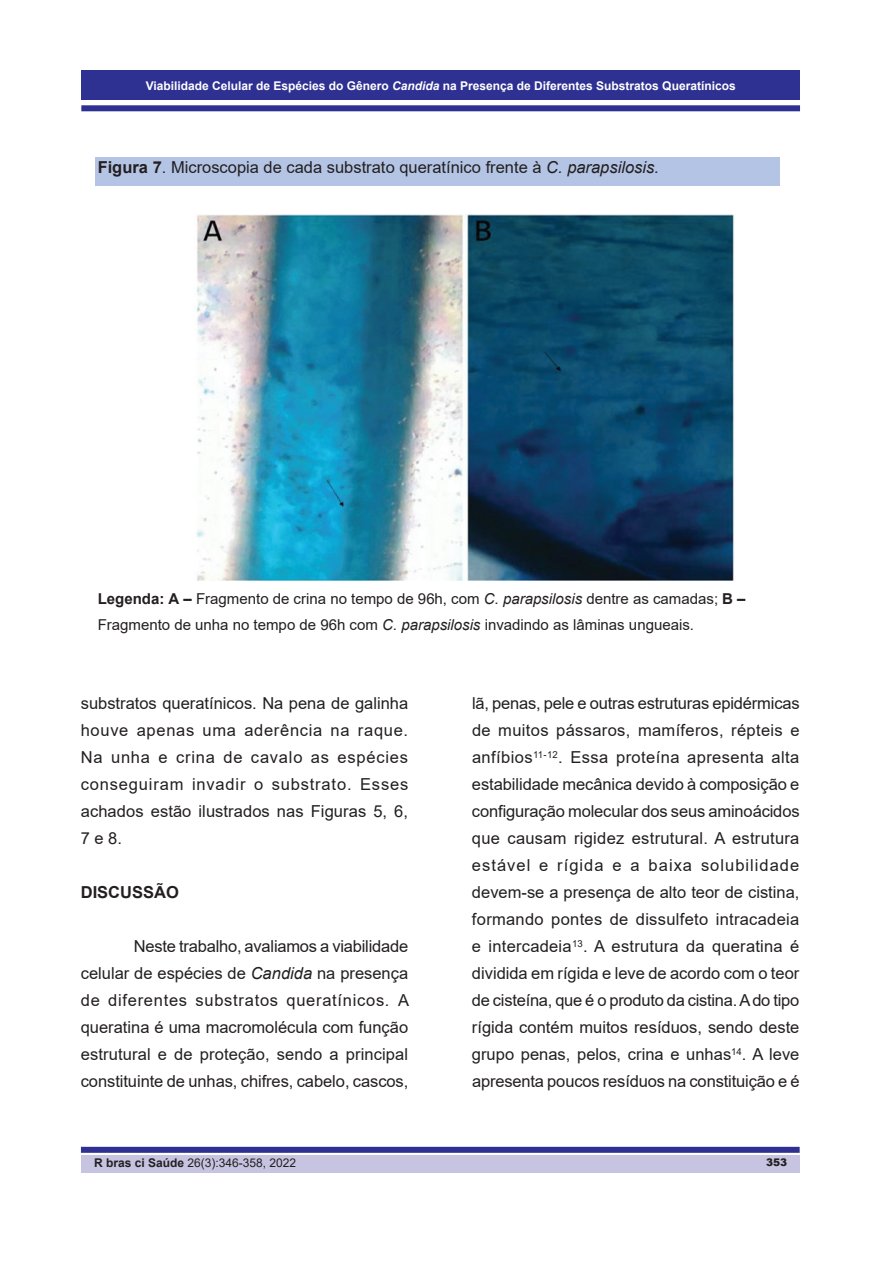
<style>
.page{position:relative;width:893px;height:1263px;background:#fff}
.page>*{position:absolute;margin:0;border:0;box-sizing:border-box;transform-origin:0 0}
.t1{font:16.5px/27px "Arial";color:#231f20;text-align:justify}
.t2{font:700 16.5px "Arial";color:#231f20}
.t3{font:15px/25.8px "Arial";color:#231f20}
.t4{font:700 12px "Arial";color:#fff}
.t5{font:12px "Arial";color:#231f20}
.t6{font:900 10.5px "Arial";color:#231f20}
.s1{font-style:italic}
.s2{font-weight:700}
</style>
<div class="page">
<div style="left:81px;top:1155px;width:719px;height:17px;background:#c6c4e1"></div>
<div style="left:81px;top:70px;width:719px;height:30px;background:#2e3092"></div>
<div style="left:81px;top:105px;width:719px;height:6px;background:#2e3092"></div>
<div style="left:81px;top:1147px;width:719px;height:6px;background:#2e3092"></div>
<div style="left:95px;top:157px;width:685px;height:29px;background:#b4c4e4"></div>
<img style="left:196px;top:214px;width:538px;height:366px">
<p class="t4" style="left:146px;top:78px;width:591px">Viabilidade Celular de Espécies do Gênero <span class="s1">Candida</span> na Presença de Diferentes Substratos Queratínicos</p>
<p class="t1" style="left:98px;top:153px;width:563px"><span class="s2">Figura 7</span>. Microscopia de cada substrato queratínico frente à <span class="s1">C. parapsilosis.</span></p>
<p class="t3" style="left:98px;top:585px;width:649px"><span class="s2">Legenda: A –</span> Fragmento de crina no tempo de 96h, com <span class="s1">C. parapsilosis</span> dentre as camadas; <span class="s2">B –<br></span>Fragmento de unha no tempo de 96h com <span class="s1">C. parapsilosis</span> invadindo as lâminas ungueais.</p>
<p class="t1" style="left:81px;top:690px;width:329px">substratos queratínicos. Na pena de galinha houve apenas uma aderência na raque.<br>Na unha e crina de cavalo as espécies conseguiram invadir o substrato. Esses achados estão ilustrados nas Figuras 5, 6, 7 e 8.</p>
<p class="t2" style="left:81px;top:881px;width:100px">DISCUSSÃO</p>
<p class="t1" style="left:81px;top:933px;width:330px;text-indent:53px">Neste trabalho, avaliamos a viabilidade celular de espécies de <span class="s1">Candida</span> na presença de diferentes substratos queratínicos<span class="s1">.</span> A queratina é uma macromolécula com função estrutural e de proteção, sendo a principal constituinte de unhas, chifres, cabelo, cascos,</p>
<p class="t1" style="left:472px;top:690px;width:329px">lã, penas, pele e outras estruturas epidérmicas de muitos pássaros, mamíferos, répteis e anfíbios<sup>11-12</sup>. Essa proteína apresenta alta estabilidade mecânica devido à composição e configuração molecular dos seus aminoácidos que causam rigidez estrutural. A estrutura estável e rígida e a baixa solubilidade devem-se a presença de alto teor de cistina, formando pontes de dissulfeto intracadeia e intercadeia<sup>13</sup>. A estrutura da queratina é dividida em rígida e leve de acordo com o teor de cisteína, que é o produto da cistina. A do tipo rígida contém muitos resíduos, sendo deste grupo penas, pelos, crina e unhas<sup>14</sup>. A leve apresenta poucos resíduos na constituição e é</p>
<p class="t5" style="left:94px;top:1154px;width:204px"><span class="s2">R bras ci Saúde</span> 26(3):346-358, 2022</p>
<p class="t6" style="left:766px;top:1154px;width:23px">353</p>
</div>
